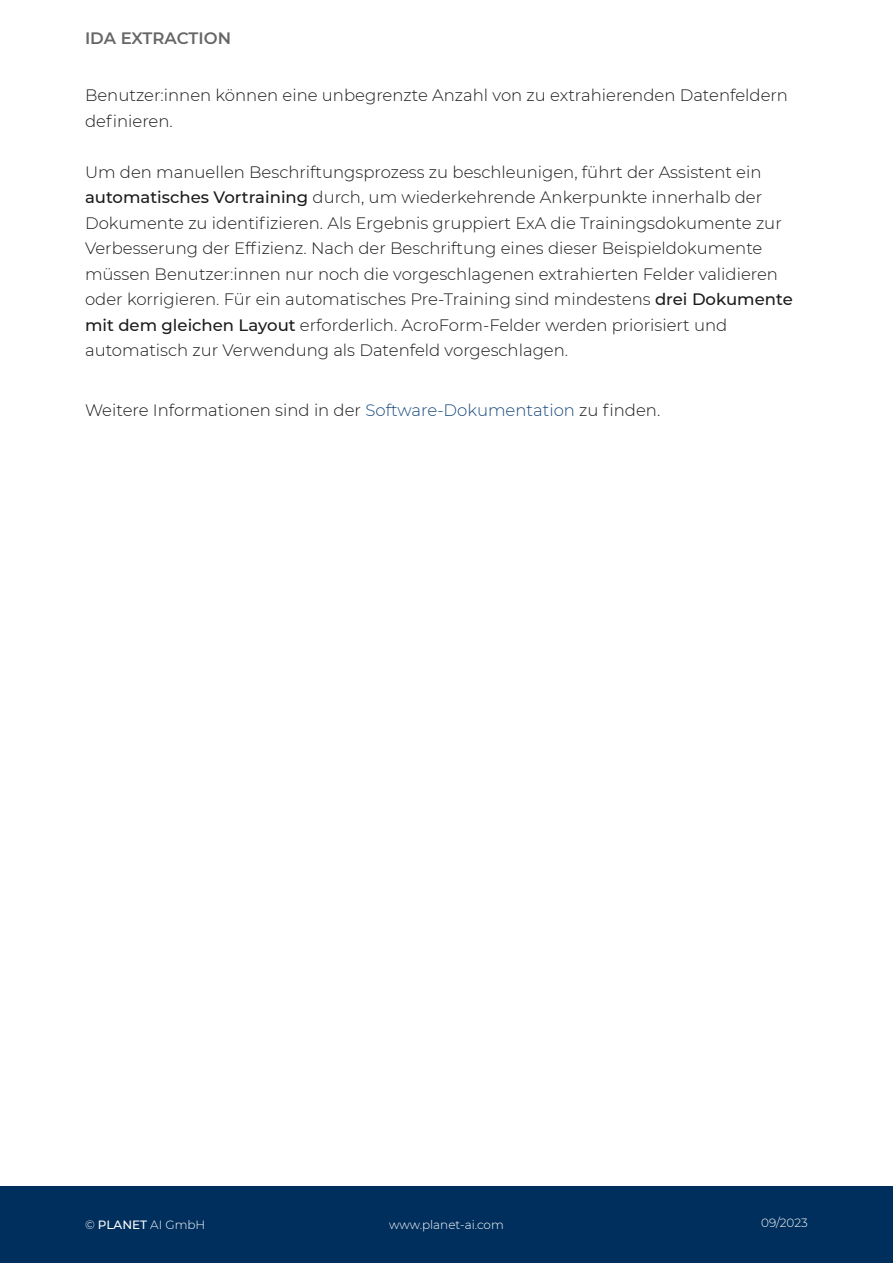
<style>
.page{position:relative;width:893px;height:1263px;background:#fff}
.page>*{position:absolute;margin:0;border:0;box-sizing:border-box;transform-origin:0 0}
.t1{font:300 16.5px/25.5px "Montserrat";color:#1b1b1b}
.t2{font:600 16.5px "Montserrat";color:#666}
.t3{font:300 12px "Montserrat";color:#fff}
.s1{font-weight:500}
.s2{color:#1a4b7e}
</style>
<div class="page">
<div style="left:0;top:1186px;width:893px;height:77px;background:#002f5d"></div>
<p class="t2" style="left:85px;top:26px;width:148px">IDA EXTRACTION</p>
<p class="t1" style="left:85px;top:82px;width:704px">Benutzer:innen können eine unbegrenzte Anzahl von zu extrahierenden Datenfeldern definieren.</p>
<p class="t1" style="left:85px;top:158px;width:709px">Um den manuellen Beschriftungsprozess zu beschleunigen, führt der Assistent ein <span class="s1">automatisches Vortraining</span> durch, um wiederkehrende Ankerpunkte innerhalb der Dokumente zu identifizieren. Als Ergebnis gruppiert ExA die Trainingsdokumente zur Verbesserung der Effizienz. Nach der Beschriftung eines dieser Beispieldokumente müssen Benutzer:innen nur noch die vorgeschlagenen extrahierten Felder validieren oder korrigieren. Für ein automatisches Pre-Training sind mindestens <span class="s1">drei Dokumente mit dem gleichen Layout</span> erforderlich. AcroForm-Felder werden priorisiert und automatisch zur Verwendung als Datenfeld vorgeschlagen.</p>
<p class="t1" style="left:85px;top:397px;width:577px">Weitere Informationen sind in der <span class="s2">Software-Dokumentation</span> zu finden.</p>
<p class="t3" style="left:85px;top:1216px;width:122px">© <span class="s1">PLANET</span> AI GmbH</p>
<p class="t3" style="left:389px;top:1216px;width:116px">www.planet-ai.com</p>
<p class="t3" style="left:761px;top:1214px;width:48px">09/2023</p>
</div>
